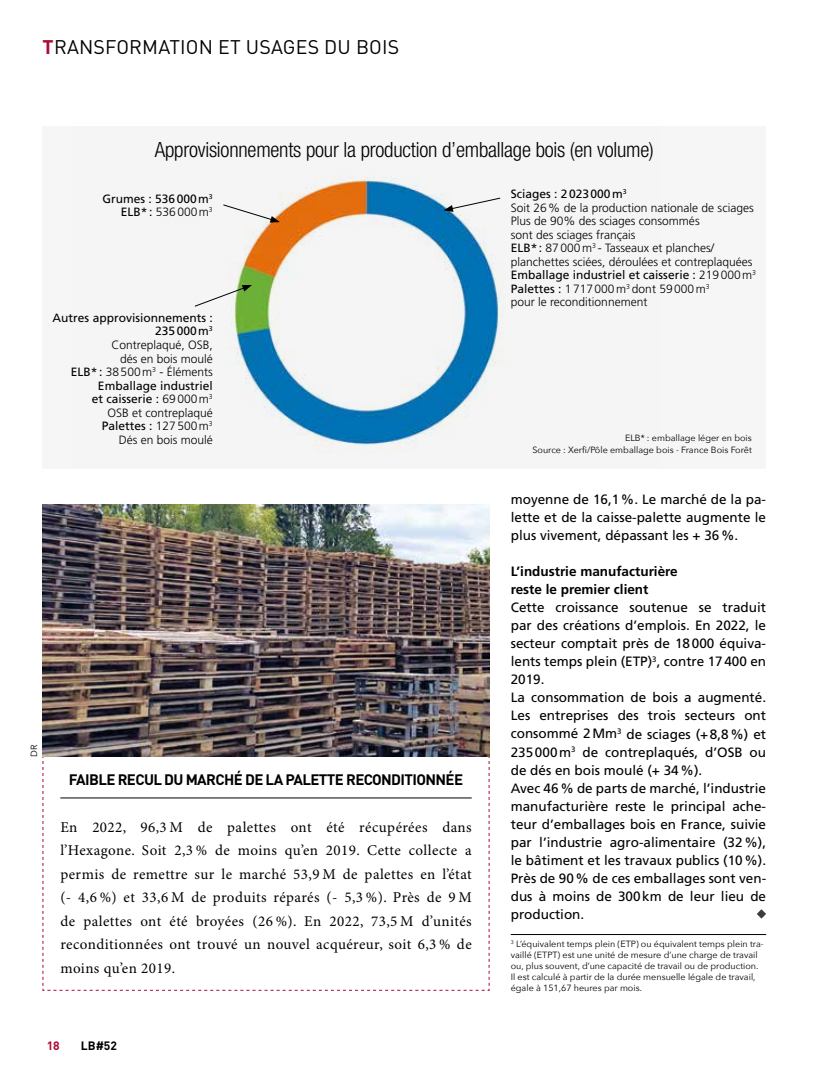
<style>
.page{position:relative;width:830px;height:1085px;background:#fff}
.page>*{position:absolute;margin:0;border:0;box-sizing:border-box;transform-origin:0 0}
.t1{font:300 condensed 21px "Helvetica Neue LT Std";letter-spacing:-.01em;color:#000}
.t2{font:19.5px "DIN Pro";letter-spacing:.01em;color:#000}
.t3{font:15px/23.5px "Minion Pro";letter-spacing:.025em;color:#000;text-align:justify}
.t4{font:700 15px "DIN Pro";letter-spacing:-.04em;color:#000}
.t5{font:13.5px/18px "Frutiger";color:#000;text-align:justify}
.t6{font:700 13.5px/18px "Frutiger";color:#000}
.t7{font:300 12px/13.5px "Frutiger";color:#000;text-align:right}
.t8{font:12px/13.5px "Frutiger";color:#000;text-align:right}
.t9{font:700 12px "DIN Pro";color:#000}
.t10{font:700 12px "DIN Pro";color:#ae0932}
.t11{font:9px/10.8px "Avenir Next";color:#000;text-align:right}
.s1{font-weight:700;color:#ae0932}
.s2{font-weight:300}
.s3{font-weight:400}
</style>
<div class="page">
<div style="left:43px;top:126px;width:722px;height:342px;background:#f6f6f6"></div>
<img style="left:230px;top:176px;width:274px;height:276px">
<svg style="left:757px;top:909px;width:8px;height:9px"></svg>
<svg style="left:42px;top:504px;width:447px;height:486px"></svg>
<hr style="left:510px;top:934px;width:255px;height:1px;background:#000">
<svg style="left:194px;top:285px;width:58px;height:22px"></svg>
<svg style="left:223px;top:204px;width:57px;height:18px"></svg>
<svg style="left:443px;top:197px;width:57px;height:15px"></svg>
<img style="left:43px;top:504px;width:446px;height:252px">
<h2 class="t2" style="left:43px;top:34px;width:358px"><span class="s1">T</span>RANSFORMATION ET USAGES DU BOIS</h2>
<h1 class="t1" style="left:155px;top:137px;width:500px">Approvisionnements pour la production d’emballage bois (en volume)</h1>
<p class="t8" style="left:102px;top:192px;width:112px">Grumes : 536000m<sup>3<br></sup>ELB*: <span class="s2">536000m</span><sup>3</sup></p>
<p class="t7" style="left:53px;top:311px;width:162px"><span class="s3">Autres approvisionnements :<br>235000m</span><sup>3<br></sup>Contreplaqué, OSB,<br>dés en bois moulé<br><span class="s3">ELB*:</span> 38500m<sup>3</sup> - Éléments<br><span class="s3">Emballage industriel<br>et caisserie :</span> 69000m<sup>3<br></sup>OSB et contreplaqué<br><span class="s3">Palettes :</span> 127500m<sup>3<br></sup>Dés en bois moulé</p>
<p class="t11" style="left:28px;top:756px;width:14px;rotate:-90deg">DR</p>
<p class="t4" style="left:69px;top:769px;width:395px">FAIBLE RECUL DU MARCHÉ DE LA PALETTE RECONDITIONNÉE</p>
<p class="t3" style="left:60px;top:815px;width:412px">En 2022, 96,3 M de palettes ont été récupérées dans l’Hexagone. Soit 2,3 % de moins qu’en 2019. Cette collecte a permis de remettre sur le marché 53,9 M de palettes en l’état (- 4,6 %) et 33,6 M de produits réparés (- 5,3 %). Près de 9 M de palettes ont été broyées (26 %). En 2022, 73,5 M d’unités reconditionnées ont trouvé un nouvel acquéreur, soit 6,3 % de moins qu’en 2019.</p>
<p class="t10" style="left:47px;top:1037px;width:15px">18</p>
<p class="t9" style="left:81px;top:1037px;width:38px">LB#52</p>
<p class="t7" style="left:510px;top:187px;width:247px;text-align:left"><span class="s3">Sciages : 2023000m</span><sup>3<br></sup>Soit 26% de la production nationale de sciages Plus de 90% des sciages consommés<br>sont des sciages français<br><span class="s3">ELB*:</span> 87000m<sup>3</sup> - Tasseaux et planches/ planchettes sciées, déroulées et contreplaquées <span class="s3">Emballage industriel et caisserie :</span> 219000m<sup>3<br></sup><span class="s3">Palettes :</span> 1717000m<sup>3</sup> dont 59000m<sup>3<br></sup>pour le reconditionnement</p>
<p class="t11" style="left:532px;top:431px;width:221px;line-height:12.8px">ELB* : emballage léger en bois<br>Source : Xerfi/Pôle emballage bois - France Bois Forêt</p>
<p class="t5" style="left:510px;top:490px;width:257px">moyenne de 16,1%. Le marché de la pa&shy;lette et de la caisse-palette augmente le plus vivement, dépassant les + 36%.</p>
<p class="t6" style="left:510px;top:562px;width:168px">L’industrie manufacturière reste le premier client</p>
<p class="t5" style="left:510px;top:598px;width:257px;text-align:left">Cette croissance soutenue se traduit par des créations d’emplois. En 2022, le secteur comptait près de 18000 équiva&shy;lents temps plein (ETP)<sup>3</sup>, contre 17400 en 2019.<br>La consommation de bois a augmenté.<br>Les entreprises des trois secteurs ont consommé 2Mm<sup>3</sup> de sciages (+8,8%) et 235000m<sup>3</sup> de contreplaqués, d’OSB ou de dés en bois moulé (+ 34%).<br>Avec 46% de parts de marché, l’industrie manufacturière reste le principal ache&shy;teur d’emballages bois en France, suivie par l’industrie agro-alimentaire (32%), le bâtiment et les travaux publics (10%).<br>Près de 90% de ces emballages sont ven&shy;dus à moins de 300km de leur lieu de production.</p>
<p class="t11" style="left:510px;top:938px;width:254px;text-align:left"><sup>3</sup> L’équivalent temps plein (ETP) ou équivalent temps plein tra&shy;vaillé (ETPT) est une unité de mesure d’une charge de travail ou, plus souvent, d’une capacité de travail ou de production.<br>Il est calculé à partir de la durée mensuelle légale de travail, égale à 151,67 heures par mois.</p>
</div>
